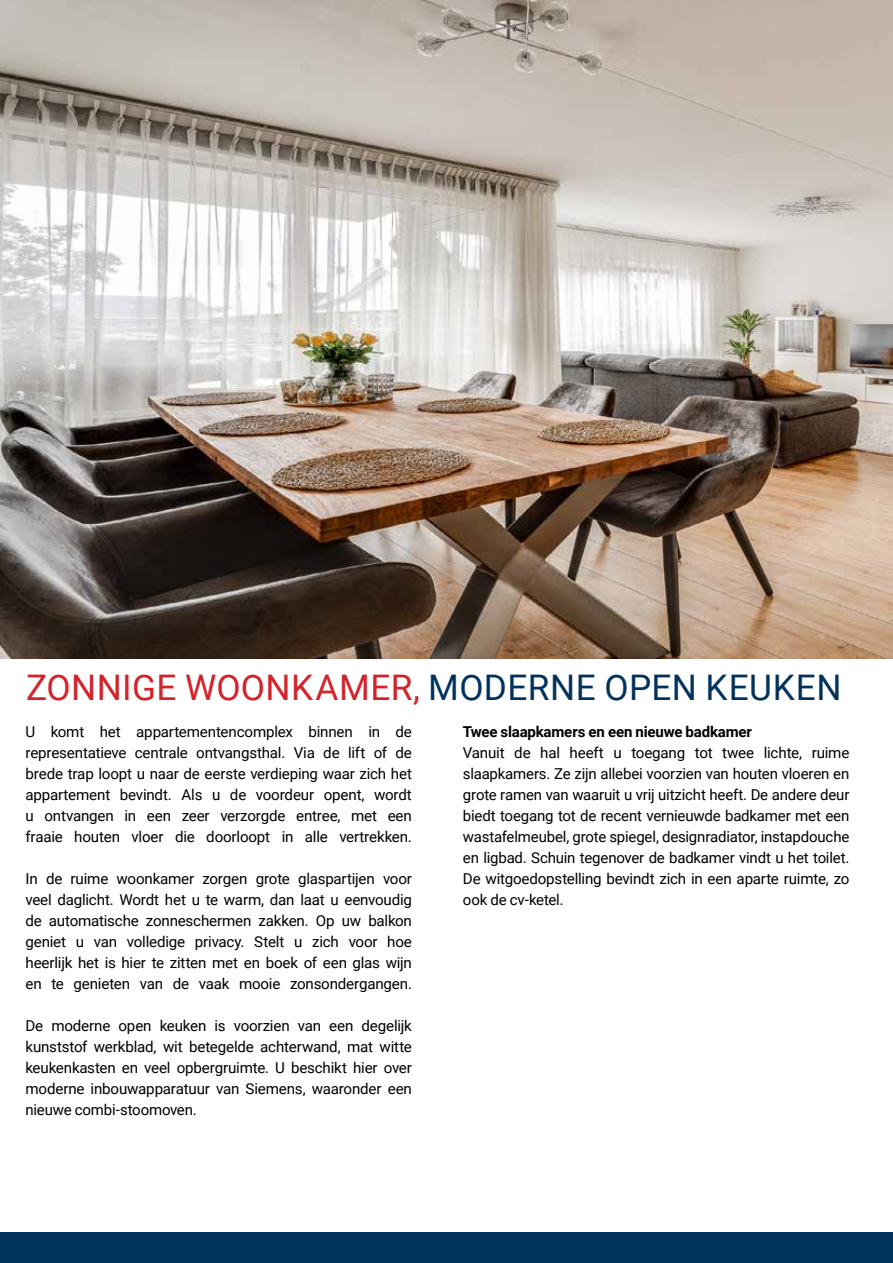
<style>
.page{position:relative;width:893px;height:1263px;background:#fff}
.page>*{position:absolute;margin:0;border:0;box-sizing:border-box;transform-origin:0 0}
.t1{font:35.25px "Roboto";letter-spacing:.01em;color:#d2232a}
.t2{font:15px/21px "Roboto";letter-spacing:-.015em;color:#000;text-align:justify}
.t3{font:700 15px "Roboto";letter-spacing:-.01em;color:#000}
.s1{color:#01325c}
</style>
<div class="page">
<img style="left:0;top:0;width:893px;height:659px">
<div style="left:0;top:1232px;width:893px;height:31px;background:#01325c"></div>
<h1 class="t1" style="left:26px;top:663px;width:817px">ZONNIGE WOONKAMER, <span class="s1">MODERNE OPEN KEUKEN</span></h1>
<p class="t2" style="left:26px;top:720px;width:388px">U komt het appartementencomplex binnen in de representatieve centrale ontvangsthal. Via de lift of de brede trap loopt u naar de eerste verdieping waar zich het appartement bevindt. Als u de voordeur opent, wordt u ontvangen in een zeer verzorgde entree, met een fraaie houten vloer die doorloopt in alle vertrekken.</p>
<p class="t2" style="left:26px;top:867px;width:388px">In de ruime woonkamer zorgen grote glaspartijen voor veel daglicht. Wordt het u te warm, dan laat u eenvoudig de automatische zonneschermen zakken. Op uw balkon geniet u van volledige privacy. Stelt u zich voor hoe heerlijk het is hier te zitten met en boek of een glas wijn en te genieten van de vaak mooie zonsondergangen.</p>
<p class="t2" style="left:26px;top:1014px;width:388px">De moderne open keuken is voorzien van een degelijk kunststof werkblad, wit betegelde achterwand, mat witte keukenkasten en veel opbergruimte. U beschikt hier over moderne inbouwapparatuur van Siemens, waaronder een nieuwe combi-stoomoven.</p>
<p class="t3" style="left:463px;top:721px;width:290px">Twee slaapkamers en een nieuwe badkamer</p>
<p class="t2" style="left:463px;top:741px;width:388px">Vanuit de hal heeft u toegang tot twee lichte, ruime slaapkamers. Ze zijn allebei voorzien van houten vloeren en grote ramen van waaruit u vrij uitzicht heeft. De andere deur biedt toegang tot de recent vernieuwde badkamer met een wastafelmeubel, grote spiegel, designradiator, instapdouche en ligbad. Schuin tegenover de badkamer vindt u het toilet.<br>De witgoedopstelling bevindt zich in een aparte ruimte, zo ook de cv-ketel.</p>
</div>
